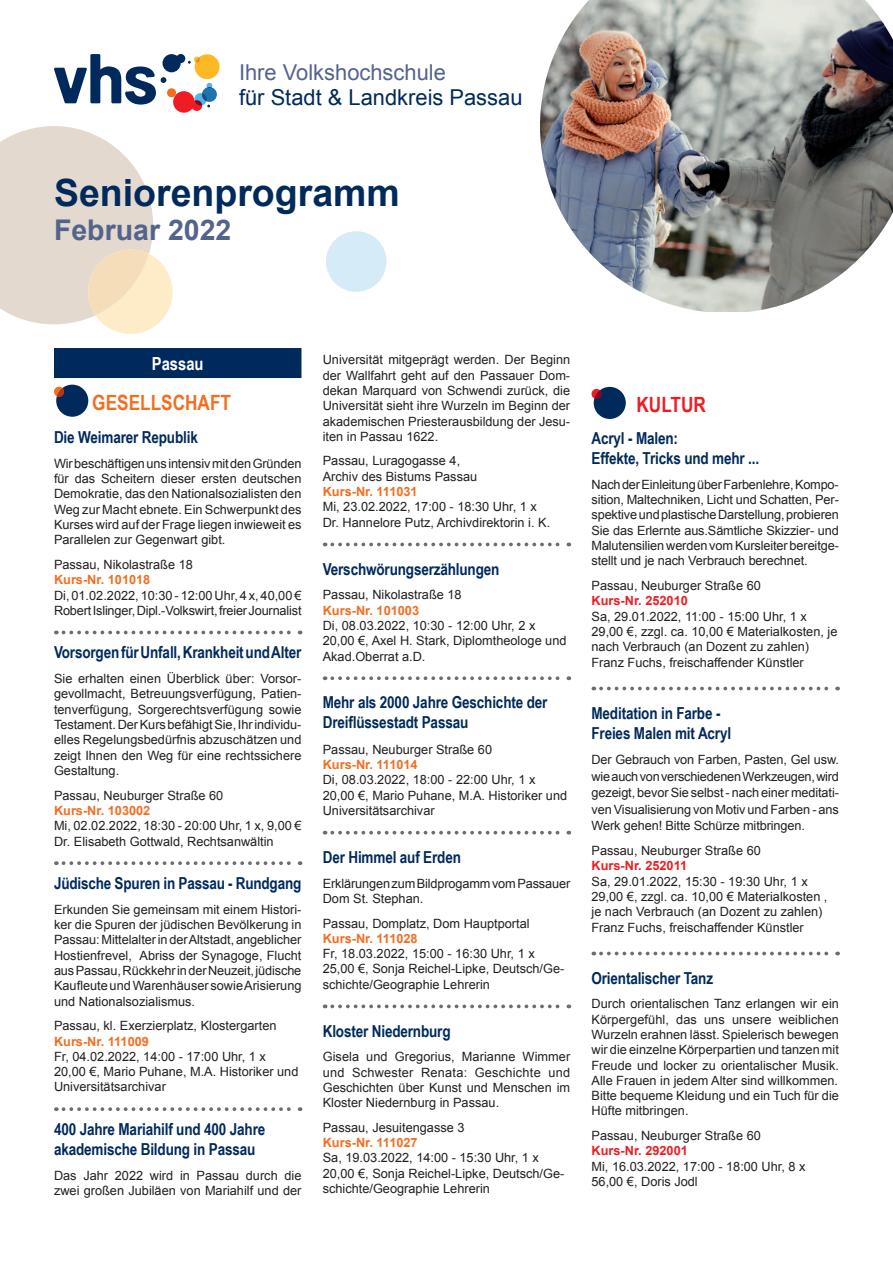
<style>
.page{position:relative;width:893px;height:1263px;background:#fff}
.page>*{position:absolute;margin:0;border:0;box-sizing:border-box;transform-origin:0 0}
.t1{font:700 37.5px "Arial";color:#002a5c}
.t2{font:700 28.5px "Arial";color:#53648c}
.t3{font:21.9px "Arial";color:#002a5c}
.t4{font:21.9px "Arial";color:#53648c}
.t5{font:700 21px "Arial Narrow";color:#f36e21}
.t6{font:700 21px "Arial Narrow";color:#ee1d23}
.t7{font:700 18px "Arial Narrow";color:#fff}
.t8{font:700 16.5px/19.8px "Arial Narrow";letter-spacing:-.01em;color:#002a5c}
.t9{font:12.75px/15.3px "Arial";color:#231f20}
.t10{font:700 12.75px "Arial";color:#f36e21}
.t11{font:700 12.75px "Arial";color:#ee1d23}
</style>
<div class="page">
<svg style="left:54px;top:54px;width:166px;height:59px"></svg>
<img style="left:540px;top:0;width:353px;height:312px">
<svg style="left:0;top:126px;width:173px;height:208px"></svg>
<div style="left:326px;top:231px;width:61px;height:61px;background:#d5ebf8;border-radius:50%"></div>
<div style="left:56px;top:385px;width:32px;height:32px;background:#002a5c;border-radius:50%"></div>
<svg style="left:54px;top:387px;width:10px;height:10px"></svg>
<svg style="left:57px;top:388px;width:7px;height:9px"></svg>
<div style="left:594px;top:387px;width:32px;height:32px;background:#002a5c;border-radius:50%"></div>
<svg style="left:591px;top:389px;width:10px;height:10px"></svg>
<svg style="left:594px;top:390px;width:7px;height:9px"></svg>
<div style="left:54px;top:348px;width:247px;height:30px;background:#002a5c"></div>
<svg style="left:63px;top:631px;width:238px;height:3px"></svg>
<svg style="left:63px;top:861px;width:238px;height:4px"></svg>
<svg style="left:63px;top:1107px;width:238px;height:4px"></svg>
<svg style="left:332px;top:543px;width:237px;height:3px"></svg>
<svg style="left:332px;top:676px;width:237px;height:4px"></svg>
<svg style="left:332px;top:831px;width:237px;height:3px"></svg>
<svg style="left:332px;top:1004px;width:237px;height:4px"></svg>
<svg style="left:601px;top:687px;width:237px;height:3px"></svg>
<svg style="left:601px;top:952px;width:237px;height:3px"></svg>
<h3 class="t4" style="left:239px;top:57px;width:208px">Ihre Volkshochschule</h3>
<h3 class="t3" style="left:239px;top:82px;width:285px">für Stadt &amp; Landkreis Passau</h3>
<h1 class="t1" style="left:54px;top:167px;width:347px">Seniorenprogramm</h1>
<h2 class="t2" style="left:54px;top:210px;width:179px">Februar 2022</h2>
<h3 class="t7" style="left:152px;top:350px;width:53px">Passau</h3>
<h3 class="t5" style="left:92px;top:387px;width:140px">GESELLSCHAFT</h3>
<p class="t8" style="left:54px;top:426px;width:145px">Die Weimarer Republik</p>
<p class="t9" style="left:54px;top:455px;width:249px;text-align:justify">Wir beschäftigen uns intensiv mit den Gründen für das Scheitern dieser ersten deutschen Demokratie, das den Nationalsozialisten den Weg zur Macht ebnete. Ein Schwerpunkt des Kurses wird auf der Frage liegen inwieweit es Parallelen zur Gegenwart gibt.</p>
<p class="t9" style="left:54px;top:557px;width:140px">Passau, Nikolastraße 18</p>
<p class="t10" style="left:54px;top:571px;width:98px">Kurs-Nr. 101018</p>
<p class="t9" style="left:54px;top:587px;width:249px">Di, 01.02.2022, 10:30 - 12:00 Uhr, 4 x, 40,00 €<br>Robert Islinger, Dipl.-Volkswirt, freier Journalist</p>
<p class="t8" style="left:54px;top:642px;width:249px">Vorsorgen für Unfall, Krankheit und Alter</p>
<p class="t9" style="left:54px;top:671px;width:249px;text-align:justify">Sie erhalten einen Überblick über: Vorsor&shy;gevollmacht, Betreuungsverfügung, Patien&shy;tenverfügung, Sorgerechtsverfügung sowie Testament. Der Kurs befähigt Sie, Ihr individu&shy;elles Regelungsbedürfnis abzuschätzen und zeigt Ihnen den Weg für eine rechtssichere Gestaltung.</p>
<p class="t9" style="left:54px;top:787px;width:171px">Passau, Neuburger Straße 60</p>
<p class="t10" style="left:54px;top:801px;width:98px">Kurs-Nr. 103002</p>
<p class="t9" style="left:54px;top:818px;width:249px">Mi, 02.02.2022, 18:30 - 20:00 Uhr, 1 x, 9,00 €<br>Dr. Elisabeth Gottwald, Rechtsanwältin</p>
<p class="t8" style="left:54px;top:872px;width:249px">Jüdische Spuren in Passau - Rundgang</p>
<p class="t9" style="left:54px;top:901px;width:249px;text-align:justify">Erkunden Sie gemeinsam mit einem Histori&shy;ker die Spuren der jüdischen Bevölkerung in Passau: Mittelalter in der Altstadt, angeblicher Hostienfrevel, Abriss der Synagoge, Flucht aus Passau, Rückkehr in der Neuzeit, jüdische Kaufleute und Warenhäuser sowie Arisierung und Nationalsozialismus.</p>
<p class="t9" style="left:54px;top:1018px;width:224px">Passau, kl. Exerzierplatz, Klostergarten</p>
<p class="t10" style="left:54px;top:1032px;width:96px">Kurs-Nr. 111009</p>
<p class="t9" style="left:54px;top:1049px;width:246px">Fr, 04.02.2022, 14:00 - 17:00 Uhr, 1 x<br>20,00 €, Mario Puhane, M.A. Historiker und<br>Universitätsarchivar</p>
<p class="t8" style="left:54px;top:1118px;width:213px">400 Jahre Mariahilf und 400 Jahre akademische Bildung in Passau</p>
<p class="t9" style="left:54px;top:1167px;width:249px">Das Jahr 2022 wird in Passau durch die zwei großen Jubiläen von Mariahilf und der</p>
<p class="t9" style="left:323px;top:352px;width:249px;text-align:justify">Universität mitgeprägt werden. Der Beginn der Wallfahrt geht auf den Passauer Dom&shy;dekan Marquard von Schwendi zurück, die Universität sieht ihre Wurzeln im Beginn der akademischen Priesterausbildung der Jesu&shy;iten in Passau 1622.</p>
<p class="t9" style="left:323px;top:452px;width:156px;line-height:16.2px">Passau, Luragogasse 4,<br>Archiv des Bistums Passau</p>
<p class="t10" style="left:323px;top:483px;width:96px">Kurs-Nr. 111031</p>
<p class="t9" style="left:323px;top:499px;width:229px">Mi, 23.02.2022, 17:00 - 18:30 Uhr, 1 x<br>Dr. Hannelore Putz, Archivdirektorin i. K.</p>
<p class="t8" style="left:323px;top:558px;width:178px">Verschwörungserzählungen</p>
<p class="t9" style="left:323px;top:587px;width:140px">Passau, Nikolastraße 18</p>
<p class="t10" style="left:323px;top:601px;width:98px">Kurs-Nr. 101003</p>
<p class="t9" style="left:323px;top:618px;width:245px">Di, 08.03.2022, 10:30 - 12:00 Uhr, 2 x<br>20,00 €, Axel H. Stark, Diplomtheologe und<br>Akad.Oberrat a.D.</p>
<p class="t8" style="left:323px;top:692px;width:226px">Mehr als 2000 Jahre Geschichte der<br>Dreiflüssestadt Passau</p>
<p class="t9" style="left:323px;top:741px;width:171px">Passau, Neuburger Straße 60</p>
<p class="t10" style="left:323px;top:756px;width:96px">Kurs-Nr. 111014</p>
<p class="t9" style="left:323px;top:772px;width:246px">Di, 08.03.2022, 18:00 - 22:00 Uhr, 1 x<br>20,00 €, Mario Puhane, M.A. Historiker und<br>Universitätsarchivar</p>
<p class="t8" style="left:323px;top:846px;width:140px">Der Himmel auf Erden</p>
<p class="t9" style="left:323px;top:875px;width:249px">Erklärungen zum Bildprogamm vom Passauer<br>Dom St. Stephan.</p>
<p class="t9" style="left:323px;top:915px;width:208px">Passau, Domplatz, Dom Hauptportal</p>
<p class="t10" style="left:323px;top:929px;width:96px">Kurs-Nr. 111028</p>
<p class="t9" style="left:323px;top:946px;width:243px">Fr, 18.03.2022, 15:00 - 16:30 Uhr, 1 x<br>25,00 €, Sonja Reichel-Lipke, Deutsch/Ge&shy;schichte/Geographie Lehrerin</p>
<p class="t8" style="left:323px;top:1020px;width:129px">Kloster Niedernburg</p>
<p class="t9" style="left:323px;top:1049px;width:249px;text-align:justify">Gisela und Gregorius, Marianne Wimmer und Schwester Renata: Geschichte und Geschichten über Kunst und Menschen im Kloster Niedernburg in Passau.</p>
<p class="t9" style="left:323px;top:1120px;width:143px">Passau, Jesuitengasse 3</p>
<p class="t10" style="left:323px;top:1134px;width:96px">Kurs-Nr. 111027</p>
<p class="t9" style="left:323px;top:1150px;width:243px">Sa, 19.03.2022, 14:00 - 15:30 Uhr, 1 x<br>20,00 €, Sonja Reichel-Lipke, Deutsch/Ge&shy;schichte/Geographie Lehrerin</p>
<h3 class="t6" style="left:636px;top:388px;width:71px">KULTUR</h3>
<p class="t8" style="left:591px;top:428px;width:169px">Acryl - Malen:<br>Effekte, Tricks und mehr ...</p>
<p class="t9" style="left:591px;top:477px;width:249px;text-align:justify">Nach der Einleitung über Farbenlehre, Kompo&shy;sition, Maltechniken, Licht und Schatten, Per&shy;spektive und plastische Darstellung, probieren Sie das Erlernte aus. Sämtliche Skizzier- und Malutensilien werden vom Kursleiter bereitge&shy;stellt und je nach Verbrauch berechnet.</p>
<p class="t9" style="left:591px;top:578px;width:171px">Passau, Neuburger Straße 60</p>
<p class="t11" style="left:591px;top:592px;width:98px">Kurs-Nr. 252010</p>
<p class="t9" style="left:591px;top:608px;width:247px">Sa, 29.01.2022, 11:00 - 15:00 Uhr, 1 x 29,00 €, zzgl. ca. 10,00 € Materialkosten, je nach Verbrauch (an Dozent zu zahlen)<br>Franz Fuchs, freischaffender Künstler</p>
<p class="t8" style="left:591px;top:702px;width:141px">Meditation in Farbe -<br>Freies Malen mit Acryl</p>
<p class="t9" style="left:591px;top:751px;width:249px;line-height:16.5px;text-align:justify">Der Gebrauch von Farben, Pasten, Gel usw. wie auch von verschiedenen Werkzeugen, wird gezeigt, bevor Sie selbst - nach einer meditati&shy;ven Visualisierung von Motiv und Farben - ans Werk gehen! Bitte Schürze mitbringen.</p>
<p class="t9" style="left:591px;top:843px;width:171px">Passau, Neuburger Straße 60</p>
<p class="t11" style="left:591px;top:857px;width:97px">Kurs-Nr. 252011</p>
<p class="t9" style="left:591px;top:873px;width:238px">Sa, 29.01.2022, 15:30 - 19:30 Uhr, 1 x 29,00 €, zzgl. ca. 10,00 € Materialkosten , je nach Verbrauch (an Dozent zu zahlen)<br>Franz Fuchs, freischaffender Künstler</p>
<p class="t8" style="left:591px;top:967px;width:123px">Orientalischer Tanz</p>
<p class="t9" style="left:591px;top:996px;width:249px;text-align:justify">Durch orientalischen Tanz erlangen wir ein Körpergefühl, das uns unsere weiblichen Wurzeln erahnen lässt. Spielerisch bewegen wir die einzelne Körperpartien und tanzen mit Freude und locker zu orientalischer Musik.<br>Alle Frauen in jedem Alter sind willkommen.<br>Bitte bequeme Kleidung und ein Tuch für die Hüfte mitbringen.</p>
<p class="t9" style="left:591px;top:1128px;width:171px">Passau, Neuburger Straße 60</p>
<p class="t11" style="left:591px;top:1142px;width:98px">Kurs-Nr. 292001</p>
<p class="t9" style="left:591px;top:1158px;width:216px">Mi, 16.03.2022, 17:00 - 18:00 Uhr, 8 x<br>56,00 €, Doris Jodl</p>
</div>
